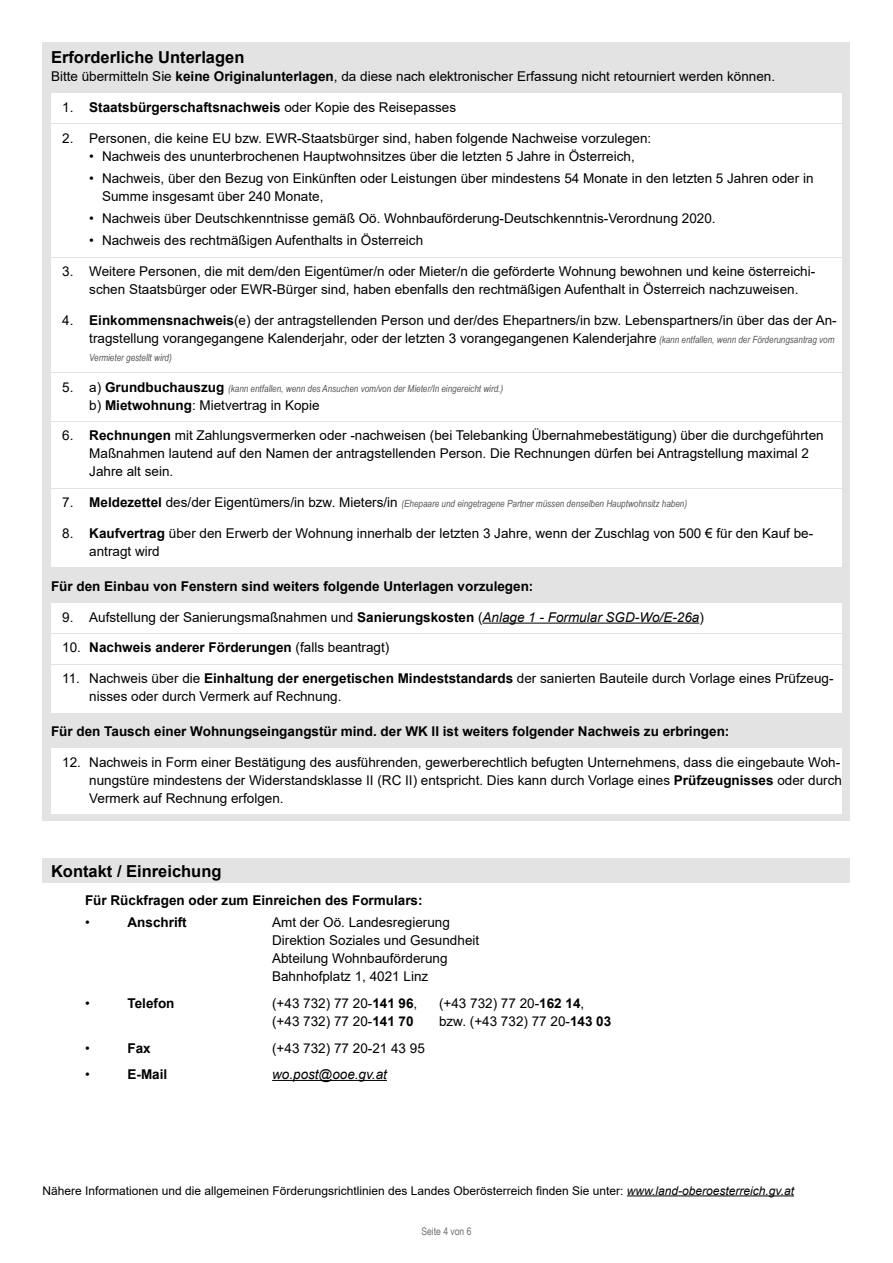
<style>
.page{position:relative;width:893px;height:1263px;background:#fff}
.page>*{position:absolute;margin:0;border:0;box-sizing:border-box;transform-origin:0 0}
.Formularabschnitt_H2{font:700 16.5px "Arial";color:#000}
.Formular_Abschluss_P_Text_-_OHNE_Grundli{font:13.5px/18px "Arial";color:#000}
.Formular_Abschluss_P_Text_-_OHNE_Grundli-2{font:700 13.5px "Arial";color:#000}
.Formular_Abschluss_H3{font:700 13.5px "Arial";color:#000}
.t1{font:italic 13.5px "Arial";color:#000}
.Formular_Abschluss_P_Hinweis_Datenschutz{font:12px "Arial";color:#000}
.t2{font:10.5px "Arial Narrow";color:#6f6f6e}
.t3{font:italic 9.9px "Arial Narrow";color:#565656}
.s1{font-weight:700}
.s2{font-weight:400}
.s3{font-family:"Arial Narrow";font-style:italic;font-size:9.9px;color:#565656}
.s4{font-family:"Arial";font-style:normal;font-size:13.5px;color:#000}
.s5{font-family:"Arial";font-weight:700;font-style:normal;font-size:13.5px;color:#000}
.s6{font-style:italic}
</style>
<div class="page">
<div style="left:43px;top:859px;width:807px;height:24px;background:#e3e3e3"></div>
<hr style="left:272px;top:1080px;width:115px;height:1px;background:#000">
<div style="left:43px;top:43px;width:807px;height:778px;background:#e3e3e3"></div>
<div style="left:51px;top:93px;width:791px;height:30px;background:#fff"></div>
<div style="left:51px;top:124px;width:791px;height:30px;background:#fff"></div>
<div style="left:51px;top:142px;width:791px;height:30px;background:#fff"></div>
<div style="left:51px;top:164px;width:791px;height:48px;background:#fff"></div>
<div style="left:51px;top:205px;width:791px;height:29px;background:#fff"></div>
<div style="left:51px;top:227px;width:791px;height:30px;background:#fff"></div>
<div style="left:51px;top:258px;width:791px;height:47px;background:#fff"></div>
<div style="left:51px;top:306px;width:791px;height:66px;background:#fff"></div>
<div style="left:51px;top:373px;width:791px;height:48px;background:#fff"></div>
<div style="left:51px;top:422px;width:791px;height:66px;background:#fff"></div>
<div style="left:51px;top:489px;width:791px;height:29px;background:#fff"></div>
<div style="left:51px;top:520px;width:791px;height:47px;background:#fff"></div>
<div style="left:51px;top:603px;width:791px;height:30px;background:#fff"></div>
<hr style="left:482px;top:623px;width:217px;height:1px;background:#000">
<div style="left:51px;top:634px;width:791px;height:30px;background:#fff"></div>
<div style="left:51px;top:665px;width:791px;height:47px;background:#fff"></div>
<div style="left:51px;top:749px;width:791px;height:65px;background:#fff"></div>
<hr style="left:627px;top:1195px;width:167px;height:1px;background:#000">
<h2 class="Formularabschnitt_H2" style="left:51px;top:46px;width:195px">Erforderliche Unterlagen</h2>
<p class="Formular_Abschluss_P_Text_-_OHNE_Grundli" style="left:51px;top:67px;width:726px">Bitte übermitteln Sie <span class="s1">keine Originalunterlagen</span>, da diese nach elektronischer Erfassung nicht retourniert werden können.</p>
<p class="Formular_Abschluss_P_Text_-_OHNE_Grundli-2" style="left:62px;top:98px;width:395px"><span class="s2">1.</span> Staatsbürgerschaftsnachweis <span class="s2">oder Kopie des Reisepasses</span></p>
<p class="Formular_Abschluss_P_Text_-_OHNE_Grundli" style="left:62px;top:129px;width:591px">2. Personen, die keine EU bzw. EWR-Staatsbürger sind, haben folgende Nachweise vorzulegen:</p>
<p class="Formular_Abschluss_P_Text_-_OHNE_Grundli" style="left:89px;top:147px;width:547px">• Nachweis des ununterbrochenen Hauptwohnsitzes über die letzten 5 Jahre in Österreich,</p>
<p class="Formular_Abschluss_P_Text_-_OHNE_Grundli" style="left:102px;top:169px;width:713px;text-indent:-13px">• Nachweis, über den Bezug von Einkünften oder Leistungen über mindestens 54 Monate in den letzten 5 Jahren oder in<br>Summe insgesamt über 240 Monate,</p>
<p class="Formular_Abschluss_P_Text_-_OHNE_Grundli" style="left:89px;top:209px;width:628px">• Nachweis über Deutschkenntnisse gemäß Oö. Wohnbauförderung-Deutschkenntnis-Verordnung 2020.</p>
<p class="Formular_Abschluss_P_Text_-_OHNE_Grundli" style="left:89px;top:231px;width:335px">• Nachweis des rechtmäßigen Aufenthalts in Österreich</p>
<p class="Formular_Abschluss_P_Text_-_OHNE_Grundli" style="left:89px;top:262px;width:727px;text-indent:-27px">3. Weitere Personen, die mit dem/den Eigentümer/n oder Mieter/n die geförderte Wohnung bewohnen und keine österreichi&shy;schen Staatsbürger oder EWR-Bürger sind, haben ebenfalls den rechtmäßigen Aufenthalt in Österreich nachzuweisen.</p>
<p class="Formular_Abschluss_P_Text_-_OHNE_Grundli" style="left:62px;top:311px;width:776px;text-align:right">4. <span class="s1">Einkommensnachweis</span>(e) der antragstellenden Person und der/des Ehepartners/in bzw. Lebenspartners/in über das der An&shy;tragstellung vorangegangene Kalenderjahr, oder der letzten 3 vorangegangenen Kalenderjahre <span class="s3">(kann entfallen, wenn der Förderungsantrag vom</span></p>
<p class="t3" style="left:89px;top:350px;width:84px">Vermieter gestellt wird)</p>
<p class="t3" style="left:62px;top:381px;width:442px"><span class="s4">5. a)</span> <span class="s5">Grundbuchauszug</span> (kann entfallen, wenn des Ansuchen vom/von der Mieter/In eingereicht wird.)</p>
<p class="Formular_Abschluss_P_Text_-_OHNE_Grundli" style="left:89px;top:396px;width:232px">b) <span class="s1">Mietwohnung</span>: Mietvertrag in Kopie</p>
<p class="Formular_Abschluss_P_Text_-_OHNE_Grundli" style="left:89px;top:427px;width:736px;text-indent:-27px">6. <span class="s1">Rechnungen</span> mit Zahlungsvermerken oder -nachweisen (bei Telebanking Übernahmebestätigung) über die durchgeführten<br>Maßnahmen lautend auf den Namen der antragstellenden Person. Die Rechnungen dürfen bei Antragstellung maximal 2<br>Jahre alt sein.</p>
<p class="t3" style="left:62px;top:497px;width:626px"><span class="s4">7.</span> <span class="s5">Meldezettel</span> <span class="s4">des/der Eigentümers/in bzw. Mieters/in</span> (Ehepaare und eingetragene Partner müssen denselben Hauptwohnsitz haben)</p>
<p class="Formular_Abschluss_P_Text_-_OHNE_Grundli" style="left:89px;top:524px;width:725px;text-indent:-27px">8. <span class="s1">Kaufvertrag</span> über den Erwerb der Wohnung innerhalb der letzten 3 Jahre, wenn der Zuschlag von 500 € für den Kauf be&shy;antragt wird</p>
<p class="Formular_Abschluss_P_Text_-_OHNE_Grundli-2" style="left:51px;top:577px;width:484px">Für den Einbau von Fenstern sind weiters folgende Unterlagen vorzulegen:</p>
<p class="Formular_Abschluss_P_Text_-_OHNE_Grundli" style="left:62px;top:608px;width:643px">9. Aufstellung der Sanierungsmaßnahmen und <span class="s1">Sanierungskosten</span> (<span class="s6">Anlage 1 - Formular SGD-Wo/E-26a</span>)</p>
<p class="Formular_Abschluss_P_Text_-_OHNE_Grundli-2" style="left:62px;top:638px;width:329px"><span class="s2">10.</span> Nachweis anderer Förderungen <span class="s2">(falls beantragt)</span></p>
<p class="Formular_Abschluss_P_Text_-_OHNE_Grundli" style="left:89px;top:669px;width:746px;text-indent:-27px">11. Nachweis über die <span class="s1">Einhaltung der energetischen Mindeststandards</span> der sanierten Bauteile durch Vorlage eines Prüfzeug&shy;nisses oder durch Vermerk auf Rechnung.</p>
<p class="Formular_Abschluss_P_Text_-_OHNE_Grundli-2" style="left:51px;top:722px;width:680px">Für den Tausch einer Wohnungseingangstür mind. der WK II ist weiters folgender Nachweis zu erbringen:</p>
<p class="Formular_Abschluss_P_Text_-_OHNE_Grundli" style="left:89px;top:753px;width:754px;text-indent:-27px">12. Nachweis in Form einer Bestätigung des ausführenden, gewerberechtlich befugten Unternehmens, dass die eingebaute Woh&shy;nungstüre mindestens der Widerstandsklasse II (RC II) entspricht. Dies kann durch Vorlage eines <span class="s1">Prüfzeugnisses</span> oder durch<br>Vermerk auf Rechnung erfolgen.</p>
<h2 class="Formularabschnitt_H2" style="left:51px;top:859px;width:172px">Kontakt / Einreichung</h2>
<h3 class="Formular_Abschluss_H3" style="left:85px;top:891px;width:339px">Für Rückfragen oder zum Einreichen des Formulars:</h3>
<p class="Formular_Abschluss_P_Text_-_OHNE_Grundli" style="left:85px;top:914px;width:6px">•</p>
<p class="Formular_Abschluss_P_Text_-_OHNE_Grundli-2" style="left:128px;top:913px;width:61px">Anschrift</p>
<p class="Formular_Abschluss_P_Text_-_OHNE_Grundli" style="left:272px;top:914px;width:209px">Amt der Oö. Landesregierung<br>Direktion Soziales und Gesundheit<br>Abteilung Wohnbauförderung<br>Bahnhofplatz 1, 4021 Linz</p>
<p class="Formular_Abschluss_P_Text_-_OHNE_Grundli" style="left:85px;top:994px;width:6px">•</p>
<p class="Formular_Abschluss_P_Text_-_OHNE_Grundli-2" style="left:128px;top:994px;width:49px">Telefon</p>
<p class="Formular_Abschluss_P_Text_-_OHNE_Grundli" style="left:272px;top:994px;width:147px">(+43 732) 77 20-<span class="s1">141 96</span>,</p>
<p class="Formular_Abschluss_P_Text_-_OHNE_Grundli" style="left:439px;top:994px;width:147px">(+43 732) 77 20-<span class="s1">162 14</span>,</p>
<p class="Formular_Abschluss_P_Text_-_OHNE_Grundli" style="left:272px;top:1012px;width:143px">(+43 732) 77 20-<span class="s1">141 70</span></p>
<p class="Formular_Abschluss_P_Text_-_OHNE_Grundli" style="left:439px;top:1012px;width:174px">bzw. (+43 732) 77 20-<span class="s1">143 03</span></p>
<p class="Formular_Abschluss_P_Text_-_OHNE_Grundli" style="left:85px;top:1039px;width:6px">•</p>
<p class="Formular_Abschluss_P_Text_-_OHNE_Grundli-2" style="left:128px;top:1038px;width:25px">Fax</p>
<p class="Formular_Abschluss_P_Text_-_OHNE_Grundli" style="left:272px;top:1039px;width:154px">(+43 732) 77 20-21 43 95</p>
<p class="Formular_Abschluss_P_Text_-_OHNE_Grundli" style="left:85px;top:1065px;width:6px">•</p>
<p class="Formular_Abschluss_P_Text_-_OHNE_Grundli-2" style="left:128px;top:1065px;width:41px">E-Mail</p>
<p class="t1" style="left:272px;top:1065px;width:116px">wo.post@ooe.gv.at</p>
<p class="Formular_Abschluss_P_Hinweis_Datenschutz" style="left:43px;top:1182px;width:753px">Nähere Informationen und die allgemeinen Förderungsrichtlinien des Landes Oberösterreich finden Sie unter: <span class="s6">www.land-oberoesterreich.gv.at</span></p>
<p class="t2" style="left:421px;top:1223px;width:52px">Seite 4 von 6</p>
</div>
